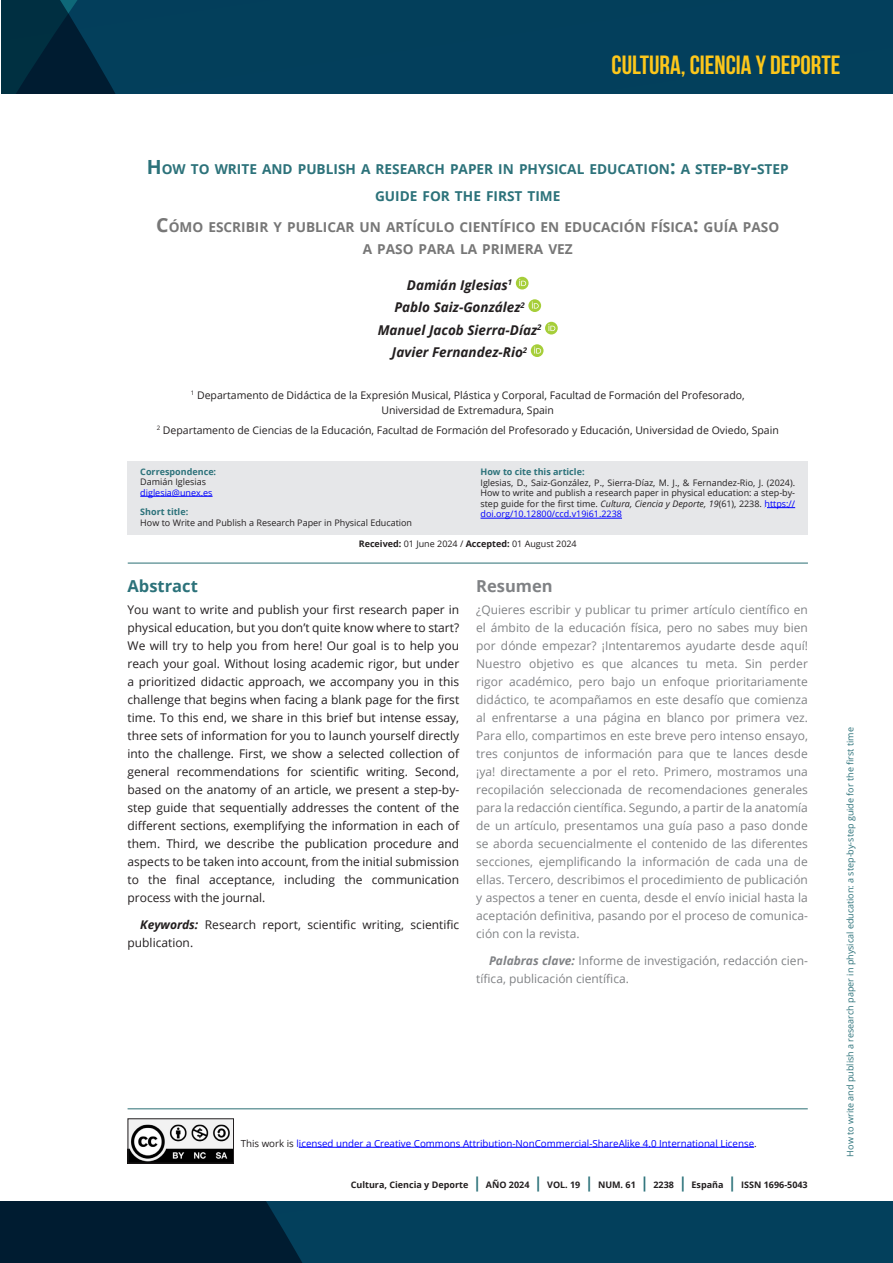
<style>
.page{position:relative;width:893px;height:1263px;background:#fff}
.page>*{position:absolute;margin:0;border:0;box-sizing:border-box;transform-origin:0 0}
.t1{font:700 26.25px "Bebas Neue";color:#fdc71b}
.Cuerpo_de_texto_P{font:700 16.5px "Open Sans";color:#2c727a}
.Cuerpo_de_texto_P-2{font:700 16.5px "Open Sans";color:#808285}
.TITULO_ARTICULO_gris{font:700 13.65px/22.5px "Open Sans";color:#777;text-align:center}
.TITULO_ARTICULO_gris-2{font:700 13.65px/27px "Open Sans";color:#2c727a;text-align:center}
.autores{font:italic 700 13.5px/22.5px "Open Sans";color:#231f20;text-align:center}
.Cuerpo_de_texto_P-3{font:12px/18px "Open Sans";color:#808285;text-align:justify}
.Cuerpo_de_texto_P-4{font:12px/18px "Open Sans";color:#231f20;text-align:justify}
.Filiacion{font:10.5px/15px "Open Sans";color:#231f20;text-align:center}
.Filiacion-2{font:9.75px "Open Sans";color:#00f}
.portada_regular{font:9px/10.5px "Open Sans";color:#231f20}
.maestras{font:9px "Open Sans";color:#2c727a}
.maestras-2{font:700 9px "Open Sans";color:#231f20}
.portada_regular-2{font:9px/10.5px "Open Sans";color:#00f}
.s1{font-size:19.5px}
.s2{font-weight:700;color:#2c727a}
.s3{color:#231f20}
.s4{font-weight:700}
.s5{font-style:italic}
.s6{color:#00f}
.s7{font-weight:700;font-style:italic}
.s8{font-size:15px;color:#2c727a}
</style>
<div class="page">
<svg style="left:0;top:1201px;width:893px;height:62px;background:#02344e"></svg>
<div style="left:128px;top:461px;width:680px;height:74px;background:#e6e7e9"></div>
<svg style="left:516px;top:277px;width:13px;height:12px"></svg>
<svg style="left:528px;top:299px;width:13px;height:13px"></svg>
<svg style="left:545px;top:322px;width:13px;height:12px"></svg>
<svg style="left:531px;top:344px;width:12px;height:13px"></svg>
<hr style="left:140px;top:496px;width:73px;height:1px;background:#00f">
<hr style="left:480px;top:518px;width:142px;height:1px;background:#00f">
<svg style="left:764px;top:507px;width:31px;height:1px"></svg>
<hr style="left:128px;top:1108px;width:680px;height:1px;background:#2a6e73">
<hr style="left:128px;top:563px;width:680px;height:1px;background:#2a6e73">
<hr style="left:299px;top:1147px;width:455px;height:1px;background:#00f">
<svg style="left:1px;top:0;width:892px;height:94px;background:#023c58"></svg>
<img style="left:130px;top:1120px;width:102px;height:41px">
<div style="left:128px;top:1118px;width:106px;height:45px;border:1px solid #231f20"></div>
<p class="t1" style="left:612px;top:50px;width:230px">CULTURA, CIENCIA Y DEPORTE</p>
<p class="TITULO_ARTICULO_gris-2" style="left:147px;top:155px;width:643px"><span class="s1">H</span>OW TO WRITE AND PUBLISH A RESEARCH PAPER IN PHYSICAL EDUCATION<span class="s1">:</span> A STEP<span class="s1">-</span>BY<span class="s1">-</span>STEP<br>GUIDE FOR THE FIRST TIME</p>
<p class="TITULO_ARTICULO_gris" style="left:156px;top:215px;width:624px"><span class="s1">C</span>ÓMO ESCRIBIR Y PUBLICAR UN ARTÍCULO CIENTÍFICO EN EDUCACIÓN FÍSICA<span class="s1">:</span> GUÍA PASO<br>A PASO PARA LA PRIMERA VEZ</p>
<p class="autores" style="left:378px;top:273px;width:165px">Damián Iglesias<sup>1<br></sup>Pablo Saiz-González<sup>2<br></sup>Manuel Jacob Sierra-Díaz<sup>2<br></sup>Javier Fernandez-Rio<sup>2</sup></p>
<p class="Filiacion" style="left:191px;top:387px;width:555px"><sup>1</sup> Departamento de Didáctica de la Expresión Musical, Plástica y Corporal, Facultad de Formación del Profesorado,<br>Universidad de Extremadura, Spain</p>
<p class="Filiacion" style="left:157px;top:422px;width:624px"><sup>2</sup> Departamento de Ciencias de la Educación, Facultad de Formación del Profesorado y Educación, Universidad de Oviedo, Spain</p>
<p class="portada_regular-2" style="left:140px;top:466px;width:77px"><span class="s2">Correspondence:<br></span><span class="s3">Damián Iglesias </span>diglesia@unex.es</p>
<p class="portada_regular" style="left:140px;top:506px;width:273px"><span class="s2">Short title:<br></span>How to Write and Publish a Research Paper in Physical Education</p>
<p class="portada_regular" style="left:359px;top:538px;width:220px"><span class="s4">Received:</span> 01 June 2024 / <span class="s4">Accepted:</span> 01 August 2024</p>
<p class="portada_regular" style="left:480px;top:467px;width:316px"><span class="s2">How to cite this article:<br></span>Iglesias, D., Saiz-González, P., Sierra-Díaz, M. J., &amp; Fernandez-Rio, J. (2024).<br>How to write and publish a research paper in physical education: a step-by&shy;step guide for the first time. <span class="s5">Cultura, Ciencia y Deporte, 19</span>(61), 2238. <span class="s6">https:// doi.org/10.12800/ccd.v19i61.2238</span></p>
<p class="Cuerpo_de_texto_P" style="left:128px;top:574px;width:72px">Abstract</p>
<p class="Cuerpo_de_texto_P-4" style="left:128px;top:601px;width:333px">You want to write and publish your first research paper in physical education, but you don’t quite know where to start?<br>We will try to help you from here! Our goal is to help you reach your goal. Without losing academic rigor, but under a prioritized didactic approach, we accompany you in this challenge that begins when facing a blank page for the first time. To this end, we share in this brief but intense essay, three sets of information for you to launch yourself directly into the challenge. First, we show a selected collection of general recommendations for scientific writing. Second, based on the anatomy of an article, we present a step-by&shy;step guide that sequentially addresses the content of the different sections, exemplifying the information in each of them. Third, we describe the publication procedure and aspects to be taken into account, from the initial submission to the final acceptance, including the communication process with the journal.</p>
<p class="Cuerpo_de_texto_P-4" style="left:128px;top:915px;width:333px;text-indent:13px"><span class="s7">Keywords:</span> Research report, scientific writing, scientific publication.</p>
<p class="Cuerpo_de_texto_P-2" style="left:476px;top:574px;width:78px">Resumen</p>
<p class="Cuerpo_de_texto_P-3" style="left:476px;top:601px;width:333px">¿Quieres escribir y publicar tu primer artículo científico en el ámbito de la educación física, pero no sabes muy bien por dónde empezar? ¡Intentaremos ayudarte desde aquí!<br>Nuestro objetivo es que alcances tu meta. Sin perder rigor académico, pero bajo un enfoque prioritariamente didáctico, te acompañamos en este desafío que comienza al enfrentarse a una página en blanco por primera vez.<br>Para ello, compartimos en este breve pero intenso ensayo, tres conjuntos de información para que te lances desde ¡ya! directamente a por el reto. Primero, mostramos una recopilación seleccionada de recomendaciones generales para la redacción científica. Segundo, a partir de la anatomía de un artículo, presentamos una guía paso a paso donde se aborda secuencialmente el contenido de las diferentes secciones, ejemplificando la información de cada una de ellas. Tercero, describimos el procedimiento de publicación y aspectos a tener en cuenta, desde el envío inicial hasta la aceptación definitiva, pasando por el proceso de comunica&shy;ción con la revista.</p>
<p class="Cuerpo_de_texto_P-3" style="left:476px;top:951px;width:333px;text-indent:13px"><span class="s7">Palabras clave:</span> Informe de investigación, redacción cien&shy;tífica, publicación científica.</p>
<p class="Filiacion-2" style="left:241px;top:1136px;width:517px"><span class="s3">This work is</span> licensed under a Creative Commons Attribution-NonCommercial-ShareAlike 4.0 International License<span class="s3">.</span></p>
<p class="maestras-2" style="left:351px;top:1179px;width:458px">Cultura, Ciencia y Deporte <span class="s8">|</span> AÑO 2024 <span class="s8">|</span> VOL. 19 <span class="s8">|</span> NUM. 61 <span class="s8">|</span> 2238 <span class="s8">|</span> España <span class="s8">|</span> ISSN 1696-5043</p>
<p class="maestras" style="left:844px;top:1156px;width:431px;rotate:-90deg">How to write and publish a research paper in physical education: a step-by-step guide for the first time</p>
</div>
